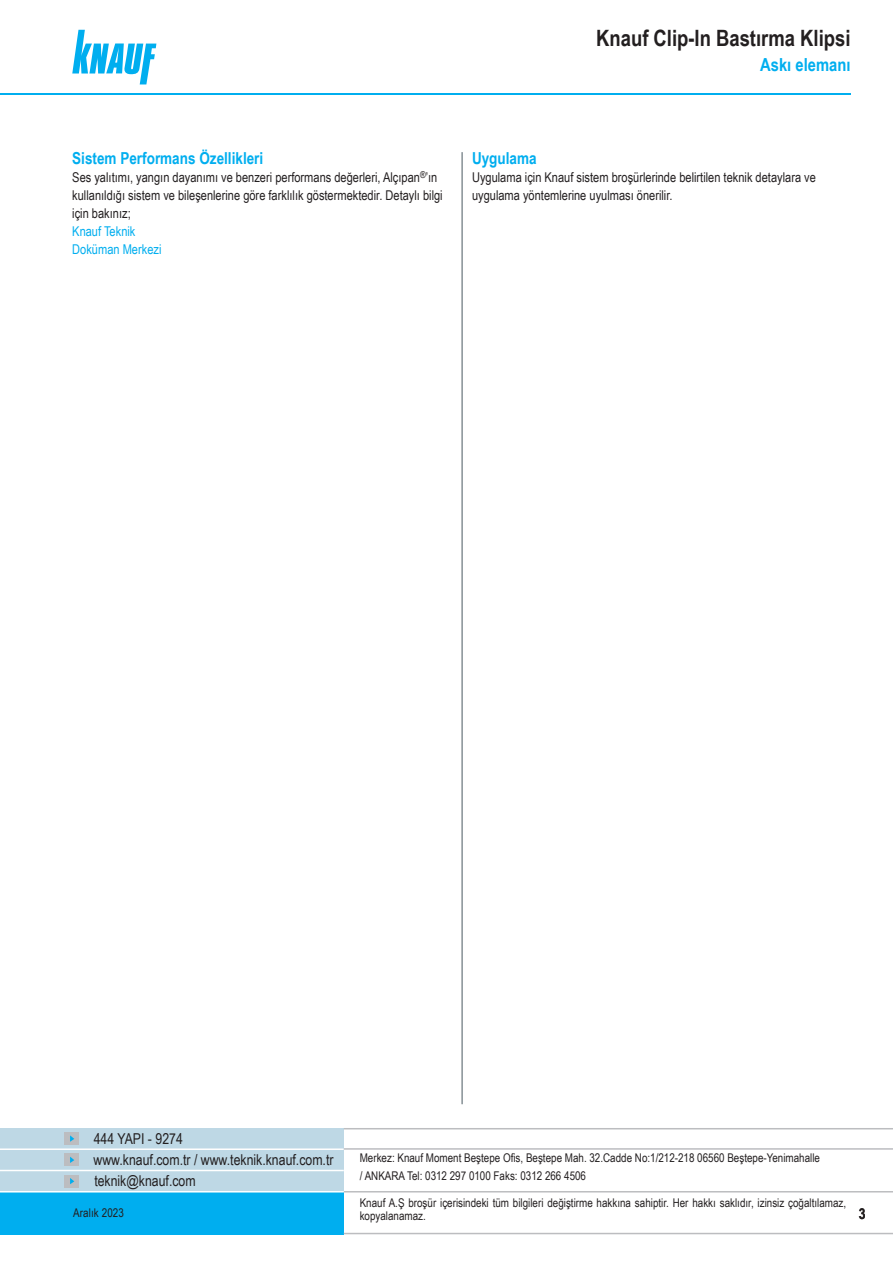
<style>
.page{position:relative;width:893px;height:1263px;background:#fff}
.page>*{position:absolute;margin:0;border:0;box-sizing:border-box;transform-origin:0 0}
.Ue1_Kap_li-S_TB{font:700 22.5px "Arial Narrow";color:#231f20}
.Ue1_Kap_li-S_TB-2{font:700 18px "Arial Narrow";color:#00aeef}
.Ue3_Beschreibung_11{font:700 16.5px "Arial Narrow";color:#00aeef}
.t1{font:15px "Arial Narrow";color:#231f20}
.t2{font:700 15px "Arial Narrow";color:#231f20}
.Text_TB{font:13.5px/18px "Arial Narrow";color:#231f20}
.Text_TB-2{font:13.5px "Arial Narrow";color:#00aeef}
.t3{font:12px/13.5px "Arial Narrow";color:#231f20}
</style>
<div class="page">
<svg style="left:72px;top:30px;width:84px;height:54px"></svg>
<div style="left:0;top:1128px;width:344px;height:64px;background:#bed8e5"></div>
<div style="left:0;top:1192px;width:344px;height:42px;background:#00aeef"></div>
<div style="left:64px;top:1153px;width:15px;height:13px;background:#bcbdc0"></div>
<svg style="left:70px;top:1156px;width:4px;height:7px"></svg>
<div style="left:64px;top:1132px;width:15px;height:13px;background:#bcbdc0"></div>
<svg style="left:70px;top:1135px;width:4px;height:7px"></svg>
<div style="left:64px;top:1175px;width:15px;height:12px;background:#bcbdc0"></div>
<svg style="left:70px;top:1178px;width:4px;height:6px"></svg>
<hr style="left:344px;top:1233px;width:549px;height:1px;background:#bcbdc0">
<hr style="left:344px;top:1191px;width:549px;height:1px;background:#bcbdc0">
<hr style="left:0;top:1148px;width:344px;height:2px;background:#fff">
<hr style="left:0;top:1170px;width:344px;height:1px;background:#fff">
<hr style="left:0;top:1191px;width:344px;height:1px;background:#fff">
<hr style="left:344px;top:1148px;width:549px;height:2px;background:#bcbdc0">
<hr style="left:344px;top:1128px;width:549px;height:1px;background:#bcbdc0">
<hr style="left:461px;top:152px;width:2px;height:952px;background:#869096">
<hr style="left:0;top:94px;width:850px;height:1px;background:#00aeef">
<p class="Ue1_Kap_li-S_TB" style="left:596px;top:21px;width:256px">Knauf Clip-In Bastırma Klipsi</p>
<p class="Ue1_Kap_li-S_TB-2" style="left:760px;top:51px;width:92px">Askı elemanı</p>
<p class="Ue3_Beschreibung_11" style="left:72px;top:146px;width:193px">Sistem Performans Özellikleri</p>
<p class="Text_TB" style="left:72px;top:168px;width:372px">Ses yalıtımı, yangın dayanımı ve benzeri performans değerleri, Alçıpan<sup>®</sup>’ın kullanıldığı sistem ve bileşenlerine göre farklılık göstermektedir. Detaylı bilgi için bakınız;</p>
<p class="Text_TB-2" style="left:72px;top:221px;width:65px">Knauf Teknik</p>
<p class="Text_TB-2" style="left:72px;top:239px;width:91px">Doküman Merkezi</p>
<p class="Ue3_Beschreibung_11" style="left:472px;top:146px;width:66px">Uygulama</p>
<p class="Text_TB" style="left:472px;top:168px;width:345px">Uygulama için Knauf sistem broşürlerinde belirtilen teknik detaylara ve uygulama yöntemlerine uyulması önerilir.</p>
<p class="t1" style="left:94px;top:1128px;width:91px">444 YAPI - 9274</p>
<p class="t1" style="left:94px;top:1149px;width:241px">www.knauf.com.tr / www.teknik.knauf.com.tr</p>
<p class="t1" style="left:94px;top:1170px;width:103px">teknik@knauf.com</p>
<p class="t3" style="left:73px;top:1205px;width:52px">Aralık 2023</p>
<p class="t3" style="left:360px;top:1150px;width:462px">Merkez: Knauf Moment Beştepe Ofis, Beştepe Mah. 32.Cadde No:1/212-218 06560 Beştepe-Yenimahalle</p>
<p class="t3" style="left:360px;top:1168px;width:228px">/ ANKARA Tel: 0312 297 0100 Faks: 0312 266 4506</p>
<p class="t3" style="left:360px;top:1195px;width:488px">Knauf A.Ş broşür içerisindeki tüm bilgileri değiştirme hakkına sahiptir. Her hakkı saklıdır, izinsiz çoğaltılamaz, kopyalanamaz.</p>
<p class="t2" style="left:859px;top:1202px;width:8px">3</p>
</div>
